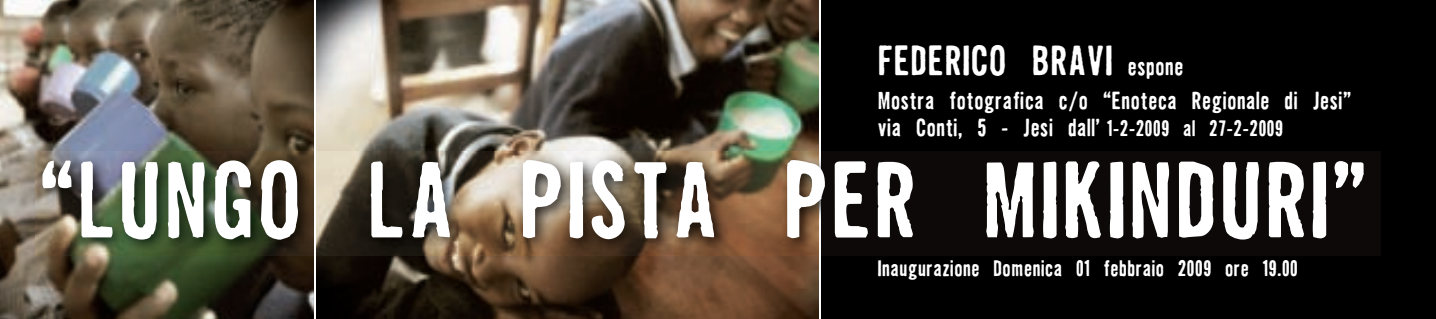
<style>
.page{position:relative;width:1436px;height:319px;background:#fff}
.page>*{position:absolute;margin:0;border:0;box-sizing:border-box;transform-origin:0 0}
.t1{font:126px "Dirty Seven Two";color:#fff}
.t2{font:49.27px "Dirty Seven Two";color:#fff}
.t3{font:28.8px/26.3px "Dirty Seven Two";color:#fff}
.t4{font:26.32px "Dirty Seven Two";color:#fff}
.s1{font-size:28.8px}
.s2{font-size:26.32px}
</style>
<div class="page">
<div style="left:0;top:0;width:1435px;height:319px;background:#000"></div>
<img style="left:0;top:0;width:819px;height:319px">
<hr style="left:314px;top:0;width:2px;height:319px;background:#fff">
<hr style="left:819px;top:0;width:1px;height:319px;background:#fff">
<img style="left:35px;top:152px;width:1344px;height:104px">
<img style="left:819px;top:152px;width:1px;height:104px">
<h2 class="t2" style="left:877px;top:35px;width:308px">FEDERICO BRAVI <span class="s1">espone</span></h2>
<p class="t3" style="left:877px;top:88px;width:475px">Mostra fotografica c/o “Enoteca Regionale di Jesi” via Conti, 5 - Jesi dall’ <span class="s2">1-2-2009 al 27-2-2009</span></p>
<h1 class="t1" style="left:38px;top:136px;width:1331px">“LUNGO LA PISTA PER MIKINDURI”</h1>
<p class="t4" style="left:877px;top:255px;width:422px">Inaugurazione Domenica 01 febbraio 2009 ore 19.00</p>
</div>
